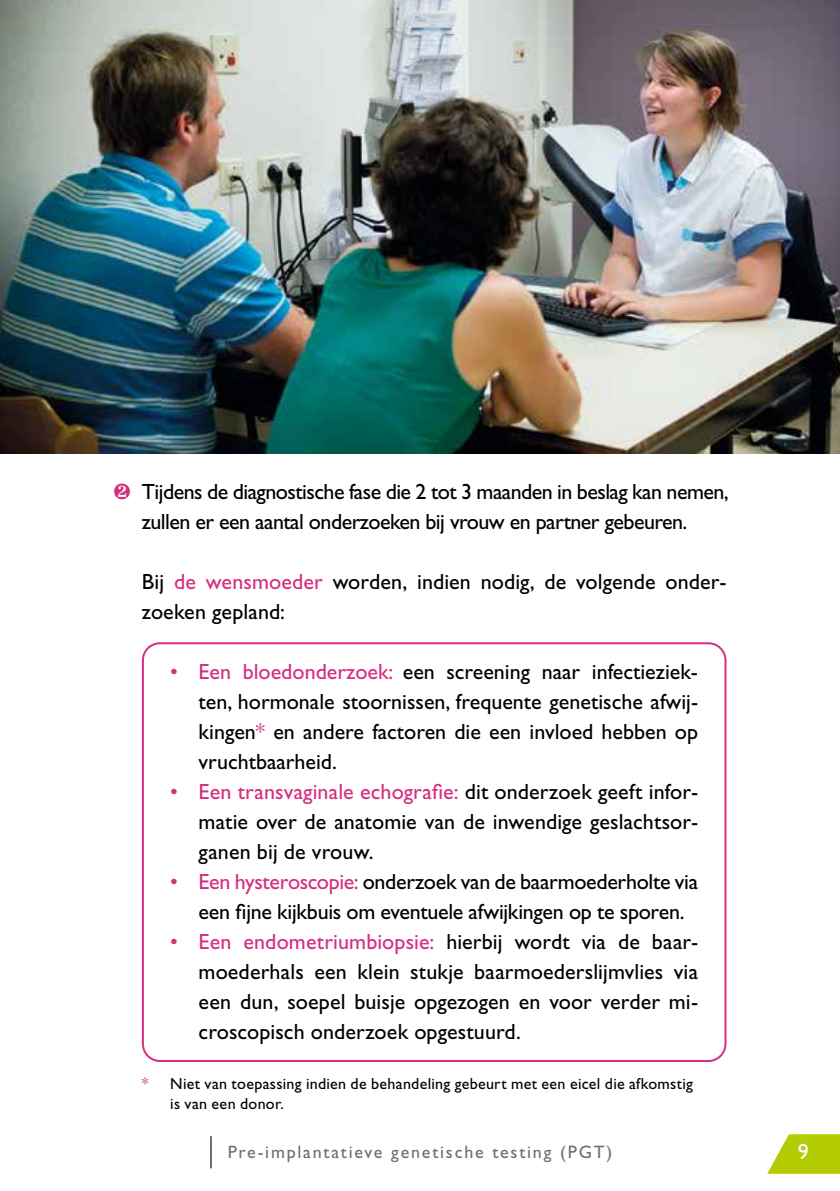
<style>
.page{position:relative;width:840px;height:1191px;background:#fff}
.page>*{position:absolute;margin:0;border:0;box-sizing:border-box;transform-origin:0 0}
.t1{font:22px/30px "Gill Sans Std";letter-spacing:-.01em;color:#000;text-align:justify}
.t2{font:22px "Gill Sans Std";color:#fff}
.t3{font:18px "Gill Sans Std";letter-spacing:.1em;color:#706f6f}
.t4{font:16px/20px "Gill Sans Std";letter-spacing:.015em;color:#000}
.s1{color:#d62e80}
</style>
<div class="page">
<svg style="left:767px;top:1134px;width:72px;height:39px"></svg>
<hr style="left:210px;top:1136px;width:2px;height:32px;background:#706f6f">
<div style="left:142px;top:642px;width:584px;height:420px;border:2px solid #d62e80;border-radius:17px"></div>
<img style="left:0;top:0;width:839px;height:454px">
<p class="t1" style="left:113px;top:476px;width:616px;text-align:center"><span class="s1">❷</span> Tijdens de diagnostische fase die 2 tot 3 maanden in beslag kan nemen, zullen er een aantal onderzoeken bij vrouw en partner gebeuren.</p>
<p class="t1" style="left:142px;top:566px;width:585px">Bij <span class="s1">de wensmoeder</span> worden, indien nodig, de volgende onder&shy;zoeken gepland:</p>
<p class="t1" style="left:198px;top:656px;width:500px;text-indent:-28px"><span class="s1">• Een bloedonderzoek:</span> een screening naar infectieziek&shy;ten, hormonale stoornissen, frequente genetische afwij&shy;kingen<span class="s1">*</span> en andere factoren die een invloed hebben op vruchtbaarheid.</p>
<p class="t1" style="left:198px;top:776px;width:500px;text-indent:-28px"><span class="s1">• Een transvaginale echografie:</span> dit onderzoek geeft infor&shy;matie over de anatomie van de inwendige geslachtsor&shy;ganen bij de vrouw.</p>
<p class="t1" style="left:198px;top:866px;width:500px;text-indent:-28px"><span class="s1">• Een hysteroscopie:</span> onderzoek van de baarmoederholte via een fijne kijkbuis om eventuele afwijkingen op te sporen.</p>
<p class="t1" style="left:198px;top:926px;width:500px;text-indent:-28px"><span class="s1">• Een endometriumbiopsie:</span> hierbij wordt via de baar&shy;moederhals een klein stukje baarmoederslijmvlies via een dun, soepel buisje opgezogen en voor verder mi&shy;croscopisch onderzoek opgestuurd.</p>
<p class="t4" style="left:170px;top:1073px;width:524px;text-indent:-28px"><span class="s1">*</span> Niet van toepassing indien de behandeling gebeurt met een eicel die afkomstig is van een donor.</p>
<p class="t3" style="left:227px;top:1141px;width:386px">Pre-implantatieve genetische testing (PGT)</p>
<p class="t2" style="left:797px;top:1138px;width:12px">9</p>
</div>
